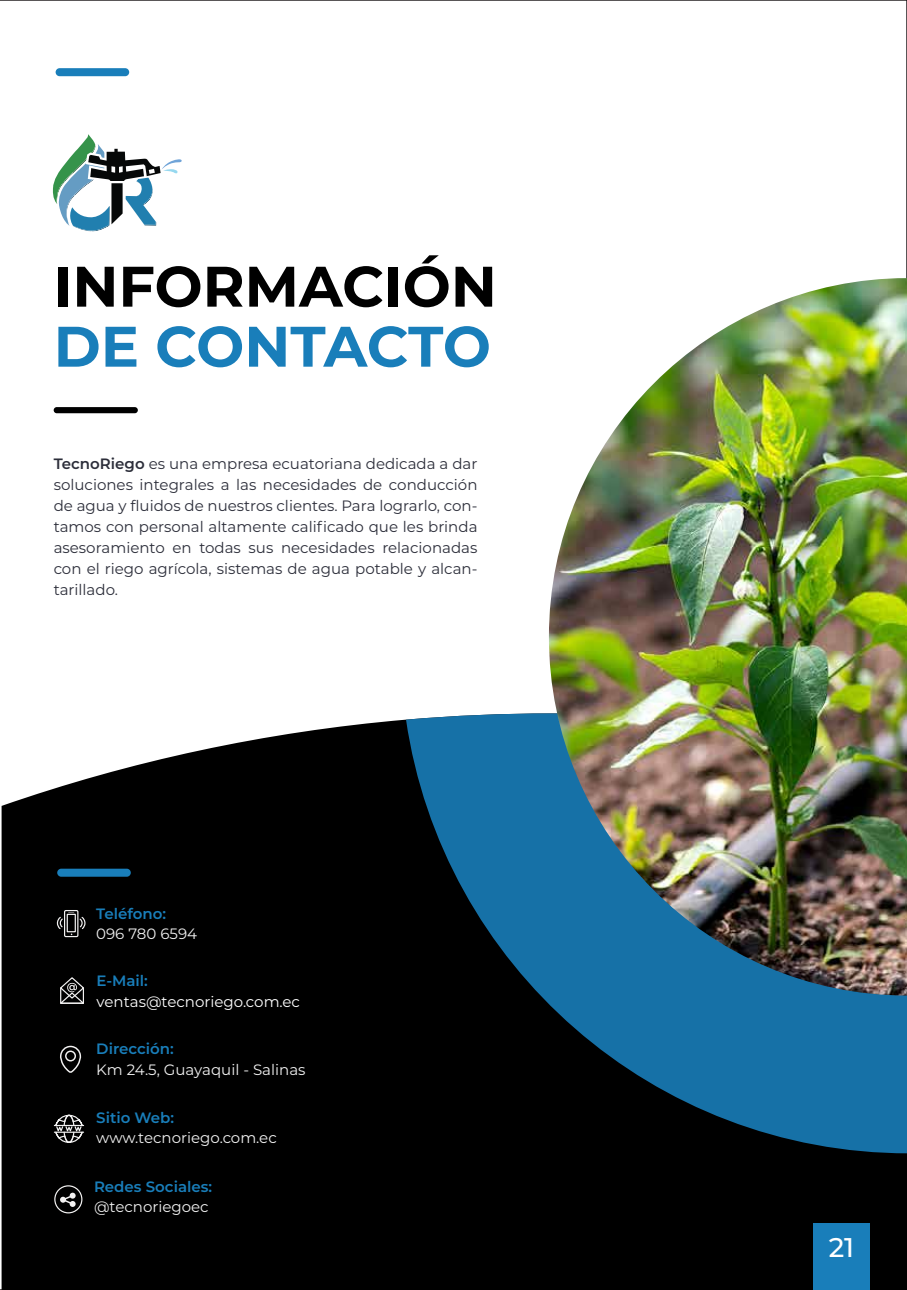
<style>
.page{position:relative;width:907px;height:1290px;background:#fff}
.page>*{position:absolute;margin:0;border:0;box-sizing:border-box;transform-origin:0 0}
.t1{font:700 57px "Montserrat";color:#000}
.t2{font:700 57px "Montserrat";letter-spacing:-.01em;color:#197eba}
.t3{font:500 27px "Montserrat";color:#fff}
.t4{font:15px/21px "Montserrat";color:#2c2e3a;text-align:justify}
.t5{font:15px "Montserrat";color:#f1f1f1}
.t6{font:600 15px "Montserrat";color:#197eba}
.t7{font:15px "Montserrat";color:#fff}
.s1{font-weight:600}
</style>
<div class="page">
<div style="left:54px;top:407px;width:84px;height:6px;background:#000;border-radius:3px"></div>
<svg style="left:53px;top:134px;width:129px;height:97px"></svg>
<div style="left:2px;top:719px;width:904px;height:571px;background:#000"></div>
<svg style="left:406px;top:713px;width:500px;height:440px;background:#0d3f5d"></svg>
<div style="left:57px;top:869px;width:74px;height:8px;background:#197eba;border-radius:4px"></div>
<div style="left:56px;top:68px;width:73px;height:8px;background:#197eba;border-radius:4px"></div>
<svg style="left:58px;top:976px;width:29px;height:29px"></svg>
<svg style="left:59px;top:1045px;width:24px;height:29px"></svg>
<div style="left:65px;top:1050px;width:11px;height:11px;border:1px solid #f3f2f2;border-radius:50%"></div>
<svg style="left:54px;top:1114px;width:29px;height:29px"></svg>
<hr style="left:54px;top:1125px;width:30px;height:1px;background:#f3f2f2">
<hr style="left:54px;top:1131px;width:30px;height:2px;background:#f3f2f2">
<div style="left:64px;top:910px;width:14px;height:27px;border:1px solid #f3f2f2"></div>
<svg style="left:56px;top:912px;width:30px;height:23px"></svg>
<img style="left:549px;top:278px;width:357px;height:717px">
<div style="left:54px;top:1185px;width:28px;height:28px;border:1px solid #f3f2f2;border-radius:50%"></div>
<svg style="left:60px;top:1193px;width:16px;height:14px"></svg>
<div style="left:812px;top:1224px;width:57px;height:66px;background:#197eba"></div>
<h1 class="t1" style="left:54px;top:245px;width:444px">INFORMACIÓN</h1>
<h1 class="t2" style="left:54px;top:305px;width:439px">DE CONTACTO</h1>
<p class="t4" style="left:54px;top:453px;width:425px"><span class="s1">TecnoRiego</span> es una empresa ecuatoriana dedicada a dar soluciones integrales a las necesidades de conducción de agua y fluidos de nuestros clientes. Para lograrlo, con&shy;tamos con personal altamente calificado que les brinda asesoramiento en todas sus necesidades relacionadas con el riego agrícola, sistemas de agua potable y alcan&shy;tarillado.</p>
<p class="t6" style="left:96px;top:903px;width:71px">Teléfono:</p>
<p class="t5" style="left:96px;top:923px;width:102px">096 780 6594</p>
<p class="t6" style="left:97px;top:970px;width:53px">E-Mail:</p>
<p class="t7" style="left:97px;top:991px;width:205px">ventas@tecnoriego.com.ec</p>
<p class="t6" style="left:96px;top:1038px;width:79px">Dirección:</p>
<p class="t5" style="left:96px;top:1059px;width:211px">Km 24.5, Guayaquil - Salinas</p>
<p class="t6" style="left:96px;top:1107px;width:79px">Sitio Web:</p>
<p class="t5" style="left:96px;top:1127px;width:182px">www.tecnoriego.com.ec</p>
<p class="t6" style="left:94px;top:1176px;width:120px">Redes Sociales:</p>
<p class="t5" style="left:94px;top:1197px;width:116px">@tecnoriegoec</p>
<h2 class="t3" style="left:828px;top:1228px;width:27px">21</h2>
</div>
